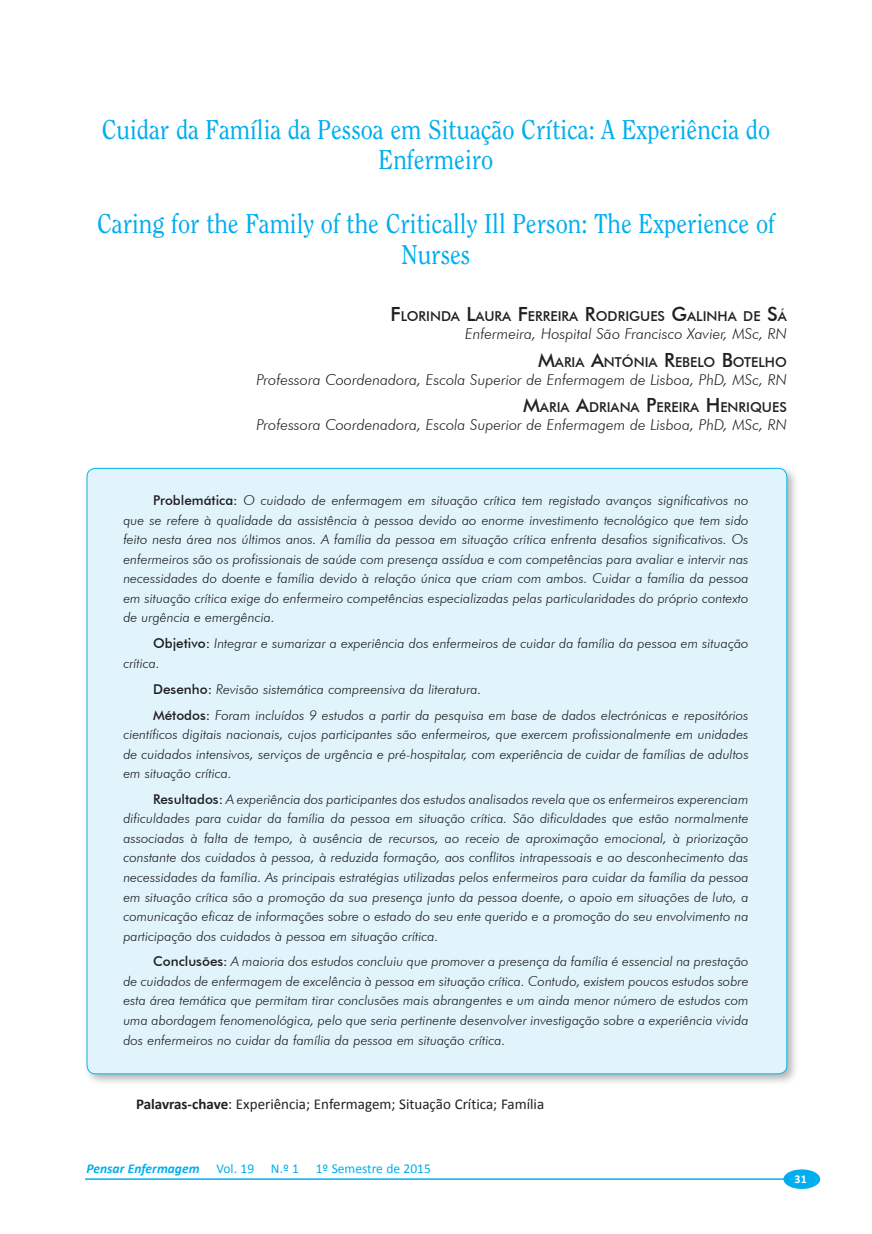
<style>
.page{position:relative;width:872px;height:1234px;background:#fff}
.page>*{position:absolute;margin:0;border:0;box-sizing:border-box;transform-origin:0 0}
.PE-Titulo{font:27px/30px "Clearface";color:#00aeef;text-align:center;scale:.9 1}
.Autor2{font:italic 300 15px "Futura BT";color:#231f20}
.PE-Keywords{font:15px "Calibri";color:#231f20}
.Autor1{font:500 13.65px "Futura BT";color:#231f20}
.PE-Abstract{font:italic 300 13.5px/19.5px "Futura BT";color:#231f20;text-align:justify}
.t1{font:13.5px "Calibri";color:#00aeef}
.t2{font:700 12px "Calibri";color:#fff}
.s1{font-size:19.5px}
.s2{font-weight:500;font-style:normal}
.s3{font-weight:700}
.s4{font-weight:700;font-style:italic}
</style>
<div class="page">
<hr style="left:85px;top:1177px;width:700px;height:2px;background:#00aeef">
<div style="left:783px;top:1169px;width:37px;height:19px;background:#00aeef;border-radius:50%"></div>
<div style="left:83px;top:464px;width:716px;height:621px;background:#231f20;opacity:.35"></div>
<div style="left:87px;top:468px;width:700px;height:605px;background:#e1f4fc;border-radius:9px"></div>
<p class="PE-Titulo" style="left:102px;top:115px;width:744px">Cuidar da Família da Pessoa em Situação Crítica: A Experiência do<br>Enfermeiro</p>
<p class="PE-Titulo" style="left:97px;top:209px;width:754px">Caring for the Family of the Critically Ill Person: The Experience of<br>Nurses</p>
<p class="Autor1" style="left:390px;top:308px;width:398px"><span class="s1">F</span>LORINDA <span class="s1">L</span>AURA <span class="s1">F</span>ERREIRA <span class="s1">R</span>ODRIGUES <span class="s1">G</span>ALINHA DE <span class="s1">S</span>Á</p>
<p class="Autor2" style="left:465px;top:324px;width:323px">Enfermeira, Hospital São Francisco Xavier, MSc, RN</p>
<p class="Autor1" style="left:538px;top:353px;width:250px"><span class="s1">M</span>ARIA <span class="s1">A</span>NTÓNIA <span class="s1">R</span>EBELO <span class="s1">B</span>OTELHO</p>
<p class="Autor2" style="left:257px;top:370px;width:532px">Professora Coordenadora, Escola Superior de Enfermagem de Lisboa, PhD, MSc, RN</p>
<p class="Autor1" style="left:523px;top:399px;width:265px"><span class="s1">M</span>ARIA <span class="s1">A</span>DRIANA <span class="s1">P</span>EREIRA <span class="s1">H</span> ENRIQUES</p>
<p class="Autor2" style="left:257px;top:416px;width:532px">Professora Coordenadora, Escola Superior de Enfermagem de Lisboa, PhD, MSc, RN</p>
<p class="PE-Abstract" style="left:123px;top:490px;width:627px;text-indent:30px"><span class="s2">Problemática:</span> O cuidado de enfermagem em situação crítica tem registado avanços significativos no que se refere à qualidade da assistência à pessoa devido ao enorme investimento tecnológico que tem sido feito nesta área nos últimos anos. A família da pessoa em situação crítica enfrenta desafios significativos. Os enfermeiros são os profissionais de saúde com presença assídua e com competências para avaliar e intervir nas necessidades do doente e família devido à relação única que criam com ambos. Cuidar a família da pessoa em situação crítica exige do enfermeiro competências especializadas pelas particularidades do próprio contexto de urgência e emergência.</p>
<p class="PE-Abstract" style="left:123px;top:633px;width:627px;text-indent:30px"><span class="s2">Objetivo:</span> Integrar e sumarizar a experiência dos enfermeiros de cuidar da família da pessoa em situação crítica.</p>
<p class="PE-Abstract" style="left:153px;top:678px;width:330px"><span class="s2">Desenho:</span> Revisão sistemática compreensiva da literatura.</p>
<p class="PE-Abstract" style="left:123px;top:704px;width:627px;text-indent:30px"><span class="s2">Métodos:</span> Foram incluídos 9 estudos a partir da pesquisa em base de dados electrónicas e repositórios científicos digitais nacionais, cujos participantes são enfermeiros, que exercem profissionalmente em unidades de cuidados intensivos, serviços de urgência e pré-hospitalar, com experiência de cuidar de famílias de adultos em situação crítica.</p>
<p class="PE-Abstract" style="left:123px;top:789px;width:627px;text-indent:30px"><span class="s2">Resultados:</span> A experiência dos participantes dos estudos analisados revela que os enfermeiros experenciam dificuldades para cuidar da família da pessoa em situação crítica. São dificuldades que estão normalmente associadas à falta de tempo, à ausência de recursos, ao receio de aproximação emocional, à priorização constante dos cuidados à pessoa, à reduzida formação, aos conflitos intrapessoais e ao desconhecimento das necessidades da família. As principais estratégias utilizadas pelos enfermeiros para cuidar da família da pessoa em situação crítica são a promoção da sua presença junto da pessoa doente, o apoio em situações de luto, a comunicação eficaz de informações sobre o estado do seu ente querido e a promoção do seu envolvimento na participação dos cuidados à pessoa em situação crítica.</p>
<p class="PE-Abstract" style="left:123px;top:951px;width:627px;text-indent:30px"><span class="s2">Conclusões:</span> A maioria dos estudos concluiu que promover a presença da família é essencial na prestação de cuidados de enfermagem de excelência à pessoa em situação crítica. Contudo, existem poucos estudos sobre esta área temática que permitam tirar conclusões mais abrangentes e um ainda menor número de estudos com uma abordagem fenomenológica, pelo que seria pertinente desenvolver investigação sobre a experiência vivida dos enfermeiros no cuidar da família da pessoa em situação crítica.</p>
<p class="PE-Keywords" style="left:136px;top:1094px;width:409px"><span class="s3">Palavras-chave</span>: Experiência; Enfermagem; Situação Crítica; Família</p>
<p class="t1" style="left:87px;top:1159px;width:346px"><span class="s4">Pensar Enfermagem</span> Vol. 19 N.º 1 1º Semestre de 2015</p>
<p class="t2" style="left:794px;top:1170px;width:14px">31</p>
</div>
